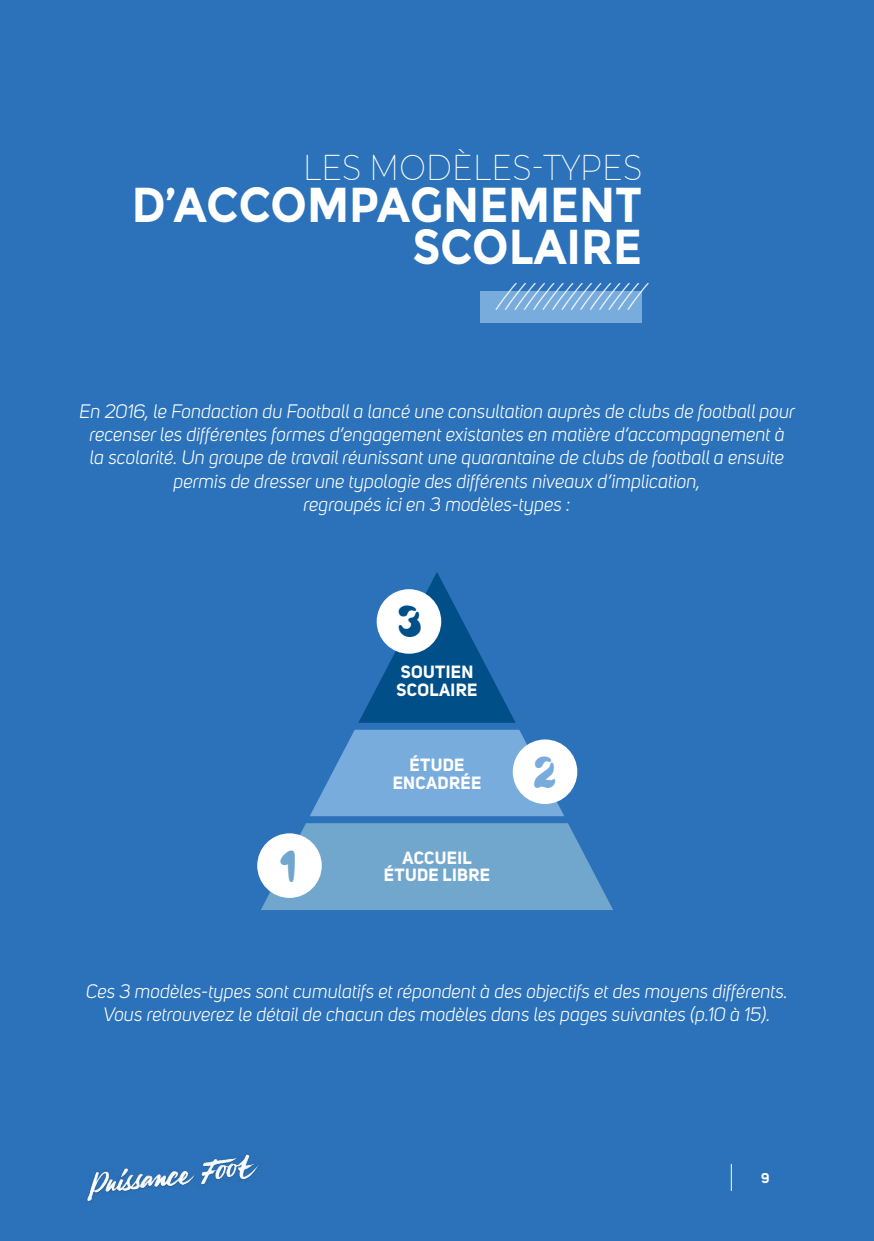
<style>
.page{position:relative;width:874px;height:1241px;background:#fff}
.page>*{position:absolute;margin:0;border:0;box-sizing:border-box;transform-origin:0 0}
.t1{font:700 49px/42px "Montserrat";color:#fff;text-align:right;scale:.9 1}
.t2{font:42px "Electrik";color:#71a7cc}
.t3{font:42px "Electrik";color:#78acdc}
.t4{font:42px "Electrik";color:#014f88}
.t5{font:200 35px "Montserrat";color:#fff;scale:.9 1}
.t6{font:28px "Freestyle Script";color:#fff}
.t7{font:italic 19.25px/23.1px "Uni Sans";color:#fff;text-align:center}
.t8{font:700 17.5px/17.5px "Uni Sans";letter-spacing:.02em;color:#fff;text-align:center}
.t9{font:700 14px "Uni Sans";color:#fff}
</style>
<div class="page">
<div style="left:0;top:0;width:873px;height:1240px;background:#2b72ba"></div>
<svg style="left:310px;top:729px;width:254px;height:87px;background:#6da4d7"></svg>
<svg style="left:359px;top:572px;width:156px;height:150px"></svg>
<svg style="left:260px;top:823px;width:353px;height:86px;background:#6aa1ca"></svg>
<div style="left:480px;top:291px;width:161px;height:31px;background:#78acdc"></div>
<svg style="left:730px;top:1164px;width:1px;height:26px"></svg>
<div style="left:257px;top:833px;width:64px;height:64px;background:#fff;border-radius:50%"></div>
<div style="left:512px;top:739px;width:65px;height:64px;background:#fff;border-radius:50%"></div>
<div style="left:376px;top:589px;width:65px;height:64px;background:#fff;border-radius:50%"></div>
<img style="left:86px;top:1154px;width:176px;height:48px">
<h3 class="t5" style="left:303px;top:144px;width:378px">LES MODÈLES-TYPES</h3>
<h1 class="t1" style="left:132px;top:184px;width:568px">D’ACCOMPAGNEMENT<br>SCOLAIRE</h1>
<h3 class="t6" style="left:502px;top:279px;width:143px">///////////////</h3>
<p class="t7" style="left:79px;top:400px;width:716px">En 2016, le Fondaction du Football a lancé une consultation auprès de clubs de football pour recenser les différentes formes d’engagement existantes en matière d’accompagnement à<br>la scolarité. Un groupe de travail réunissant une quarantaine de clubs de football a ensuite permis de dresser une typologie des différents niveaux d’implication,<br>regroupés ici en 3 modèles-types :</p>
<h2 class="t4" style="left:398px;top:601px;width:25px">3</h2>
<h2 class="t2" style="left:282px;top:845px;width:17px">1</h2>
<p class="t8" style="left:396px;top:663px;width:82px;text-align:left">SOUTIEN<br>SCOLAIRE</p>
<p class="t8" style="left:392px;top:756px;width:90px">ÉTUDE<br>ENCADRÉE</p>
<p class="t8" style="left:383px;top:848px;width:108px">ACCUEIL<br>ÉTUDE LIBRE</p>
<h2 class="t3" style="left:535px;top:751px;width:25px">2</h2>
<p class="t7" style="left:86px;top:979px;width:703px">Ces 3 modèles-types sont cumulatifs et répondent à des objectifs et des moyens différents.<br>Vous retrouverez le détail de chacun des modèles dans les pages suivantes (p.10 à 15).</p>
<p class="t9" style="left:760px;top:1169px;width:10px">9</p>
</div>
